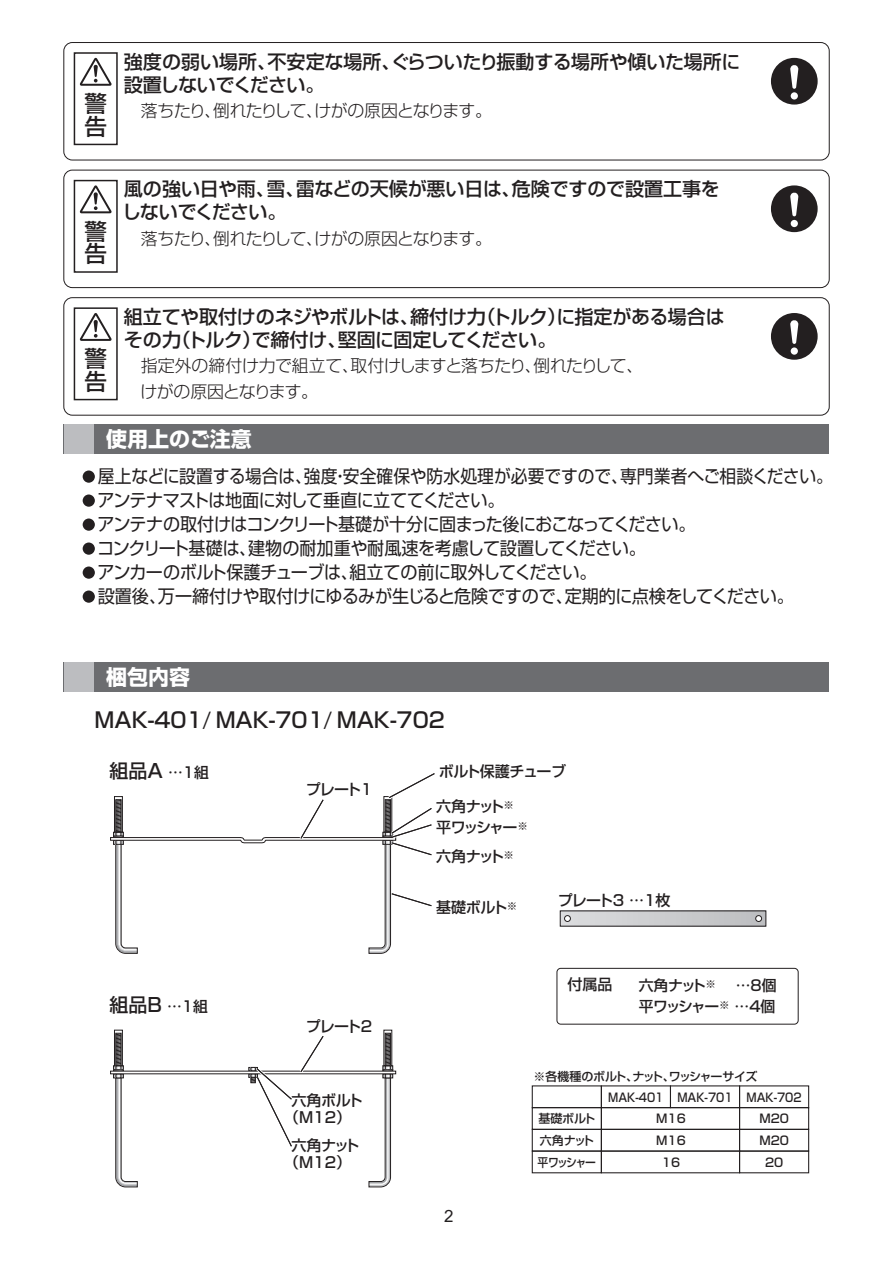
<style>
.page{position:relative;width:893px;height:1263px;background:#fff}
.page>*{position:absolute;margin:0;border:0;box-sizing:border-box;transform-origin:0 0}
.t1{font:500 22.5px/22.5px "Shin Go Pro";color:#231f20}
.t2{font:500 21.15px "Shin Go Pro";color:#231f20}
.t3{font:700 21px "Shin Go Pro";color:#fff}
.t4{font:500 19.05px/22.8px "Shin Go Pro";letter-spacing:-.01em;color:#231f20}
.t5{font:18px "Shin Go Pro";letter-spacing:-.03em;color:#231f20}
.t6{font:18px "Shin Go Pro";color:#231f20}
.t7{font:300 16.95px "Shin Go Pro";letter-spacing:-.05em;color:#231f20}
.t8{font:300 16.95px/25.3px "Shin Go Pro";letter-spacing:-.02em;color:#231f20}
.t9{font:16.95px "Arial";color:#231f20}
.t10{font:500 15px "Shin Go Pro";letter-spacing:-.03em;color:#231f20}
.t11{font:500 15px/21.1px "Shin Go Pro";letter-spacing:-.135em;color:#231f20}
.t12{font:500 15px/17px "Shin Go Pro";letter-spacing:-.01em;color:#231f20}
.t13{font:500 15px/17px "Shin Go Pro";letter-spacing:-.005em;color:#231f20;text-align:center}
.t14{font:500 14.85px/21.1px "Shin Go Pro";letter-spacing:-.095em;color:#231f20}
.t15{font:500 12px/21.8px "Shin Go Pro";color:#231f20;scale:.9 1}
.t16{font:500 12px "Shin Go Pro";letter-spacing:-.045em;color:#231f20}
.t17{font:500 12px/21.8px "Shin Go Pro";letter-spacing:-.095em;color:#231f20}
.t18{font:500 12px/21.8px "Shin Go Pro";color:#231f20;text-align:center}
.s1{font-family:"Koz Go Pr 6 N";font-weight:400}
.s2{font-size:14.85px}
</style>
<div class="page">
<div style="left:64px;top:424px;width:765px;height:30px;background:#6c6d70"></div>
<div style="left:64px;top:424px;width:30px;height:30px;background:#bcbdc0"></div>
<div style="left:79px;top:467px;width:20px;height:19px;border:4px solid #fff;border-radius:50%"></div>
<div style="left:79px;top:491px;width:20px;height:19px;border:4px solid #fff;border-radius:50%"></div>
<div style="left:79px;top:515px;width:20px;height:19px;border:4px solid #fff;border-radius:50%"></div>
<div style="left:79px;top:539px;width:20px;height:19px;border:4px solid #fff;border-radius:50%"></div>
<div style="left:79px;top:563px;width:20px;height:19px;border:4px solid #fff;border-radius:50%"></div>
<div style="left:79px;top:587px;width:20px;height:19px;border:4px solid #fff;border-radius:50%"></div>
<div style="left:64px;top:662px;width:765px;height:30px;background:#6c6d70"></div>
<div style="left:64px;top:662px;width:30px;height:30px;background:#bcbdc0"></div>
<div style="left:771px;top:58px;width:47px;height:47px;background:#231f20;border-radius:50%"></div>
<div style="left:791px;top:92px;width:7px;height:8px;background:#fff;border-radius:50%"></div>
<svg style="left:790px;top:65px;width:8px;height:24px"></svg>
<div style="left:114px;top:1030px;width:9px;height:36px;border:1px solid #231f20"></div>
<svg style="left:562px;top:912px;width:202px;height:12px;background:#cbcccf"></svg>
<svg style="left:756px;top:915px;width:6px;height:6px"></svg>
<div style="left:755px;top:915px;width:7px;height:7px;border:1px solid #231f20;border-radius:50%"></div>
<svg style="left:564px;top:915px;width:6px;height:6px"></svg>
<div style="left:564px;top:915px;width:7px;height:7px;border:1px solid #231f20;border-radius:50%"></div>
<div style="left:556px;top:968px;width:243px;height:56px;border:1px solid #231f20;border-radius:4px"></div>
<svg style="left:110px;top:1032px;width:287px;height:156px"></svg>
<svg style="left:110px;top:773px;width:325px;height:181px"></svg>
<div style="left:532px;top:1085px;width:70px;height:23px;border:1px solid #231f20"></div>
<div style="left:532px;top:1129px;width:70px;height:22px;border:1px solid #231f20"></div>
<div style="left:532px;top:1150px;width:70px;height:23px;border:1px solid #231f20"></div>
<div style="left:601px;top:1085px;width:70px;height:23px;border:1px solid #231f20"></div>
<div style="left:601px;top:1129px;width:139px;height:22px;border:1px solid #231f20"></div>
<div style="left:601px;top:1150px;width:139px;height:23px;border:1px solid #231f20"></div>
<div style="left:670px;top:1085px;width:70px;height:23px;border:1px solid #231f20"></div>
<div style="left:739px;top:1107px;width:70px;height:23px;border:1px solid #231f20"></div>
<div style="left:739px;top:1085px;width:70px;height:23px;border:1px solid #231f20"></div>
<div style="left:739px;top:1129px;width:70px;height:22px;border:1px solid #231f20"></div>
<div style="left:739px;top:1150px;width:70px;height:23px;border:1px solid #231f20"></div>
<div style="left:63px;top:42px;width:767px;height:118px;border:1px solid #231f20;border-radius:9px"></div>
<div style="left:74px;top:52px;width:44px;height:93px;border:2px solid #231f20"></div>
<svg style="left:80px;top:58px;width:32px;height:28px"></svg>
<div style="left:771px;top:185px;width:47px;height:47px;background:#231f20;border-radius:50%"></div>
<div style="left:791px;top:220px;width:7px;height:7px;background:#fff;border-radius:50%"></div>
<svg style="left:790px;top:192px;width:8px;height:24px"></svg>
<div style="left:63px;top:170px;width:767px;height:118px;border:1px solid #231f20;border-radius:9px"></div>
<div style="left:74px;top:180px;width:44px;height:93px;border:2px solid #231f20"></div>
<svg style="left:80px;top:185px;width:32px;height:28px"></svg>
<div style="left:771px;top:313px;width:47px;height:47px;background:#231f20;border-radius:50%"></div>
<div style="left:791px;top:347px;width:7px;height:8px;background:#fff;border-radius:50%"></div>
<svg style="left:790px;top:320px;width:8px;height:24px"></svg>
<div style="left:63px;top:297px;width:767px;height:119px;border:1px solid #231f20;border-radius:9px"></div>
<div style="left:74px;top:307px;width:44px;height:93px;border:2px solid #231f20"></div>
<svg style="left:80px;top:313px;width:32px;height:28px"></svg>
<p class="t1" style="left:84px;top:90px;width:24px">警告</p>
<p class="t1" style="left:84px;top:217px;width:24px">警告</p>
<p class="t1" style="left:84px;top:345px;width:24px">警告</p>
<p class="t4" style="left:124px;top:48px;width:618px">強度の弱い場所、不安定な場所、ぐらついたり振動する場所や傾いた場所に設置しないでください。</p>
<p class="t7" style="left:124px;top:97px;width:370px">　落ちたり、倒れたりして、けがの原因となります。</p>
<p class="t4" style="left:122px;top:176px;width:599px">風の強い日や雨、雪、雷などの天候が悪い日は、危険ですので設置工事をしないでください。</p>
<p class="t7" style="left:124px;top:224px;width:370px">　落ちたり、倒れたりして、けがの原因となります。</p>
<p class="t4" style="left:124px;top:303px;width:602px">組立てや取付けのネジやボルトは、締付け力（トルク）に指定がある場合はその力（トルク）で締付け、堅固に固定してください。</p>
<p class="t8" style="left:124px;top:351px;width:521px">　指定外の締付け力で組立て、取付けしますと落ちたり、倒れたりして、　けがの原因となります。</p>
<p class="t3" style="left:106px;top:423px;width:147px">使用上のご注意</p>
<p class="t6" style="left:80px;top:462px;width:755px">●屋上などに設置する場合は、強度・安全確保や防水処理が必要ですので、専門業者へご相談ください。</p>
<p class="t5" style="left:80px;top:486px;width:426px">●アンテナマストは地面に対して垂直に立ててください。</p>
<p class="t5" style="left:80px;top:510px;width:617px">●アンテナの取付けはコンクリート基礎が十分に固まった後におこなってください。</p>
<p class="t5" style="left:80px;top:534px;width:568px">●コンクリート基礎は、建物の耐加重や耐風速を考慮して設置してください。</p>
<p class="t5" style="left:80px;top:558px;width:518px">●アンカーのボルト保護チューブは、組立ての前に取外してください。</p>
<p class="t5" style="left:80px;top:582px;width:716px">●設置後、万一締付けや取付けにゆるみが生じると危険ですので、定期的に点検をしてください。</p>
<p class="t3" style="left:106px;top:661px;width:85px">梱包内容</p>
<p class="t2" style="left:95px;top:703px;width:352px">MAK-401<span class="s1">/</span> MAK-701<span class="s1">/</span> MAK-702</p>
<p class="t4" style="left:110px;top:757px;width:101px">組品A <span class="s2">…1組</span></p>
<p class="t10" style="left:439px;top:759px;width:129px">ボルト保護チューブ</p>
<p class="t4" style="left:110px;top:991px;width:100px">組品B <span class="s2">…1組</span></p>
<p class="t10" style="left:306px;top:777px;width:68px">プレート1</p>
<p class="t10" style="left:306px;top:1013px;width:68px">プレート2</p>
<p class="t12" style="left:284px;top:1090px;width:80px;text-indent:7px">六角ボルト（M12）</p>
<p class="t13" style="left:284px;top:1135px;width:77px">六角ナット（M12）</p>
<p class="t11" style="left:436px;top:794px;width:93px">六角ナット<sup>※</sup>平ワッシャー<sup>※</sup></p>
<p class="t10" style="left:436px;top:844px;width:79px">六角ナット<sup>※</sup></p>
<p class="t10" style="left:436px;top:895px;width:83px">基礎ボルト<sup>※</sup></p>
<p class="t10" style="left:558px;top:888px;width:114px">プレート3 …1枚</p>
<p class="t9" style="left:444px;top:1204px;width:11px">2</p>
<p class="t10" style="left:567px;top:972px;width:46px">付属品</p>
<p class="t14" style="left:639px;top:973px;width:139px">六角ナット<sup>※</sup> 　…8個平ワッシャー<sup>※</sup> …4個</p>
<p class="t16" style="left:533px;top:1066px;width:225px">※各機種のボルト、ナット、ワッシャーサイズ</p>
<p class="t17" style="left:537px;top:1106px;width:60px">基礎ボルト六角ナット平ワッシャー</p>
<p class="t15" style="left:656px;top:1085px;width:34px;text-indent:-48px">MAK-401<br>M16</p>
<p class="t15" style="left:677px;top:1085px;width:63px">MAK-701</p>
<p class="t18" style="left:656px;top:1128px;width:31px">M16<br>16</p>
<p class="t15" style="left:746px;top:1085px;width:63px">MAK-702</p>
<p class="t18" style="left:759px;top:1128px;width:31px">M20<br>20</p>
<p class="t18" style="left:759px;top:1106px;width:31px">M20</p>
</div>
